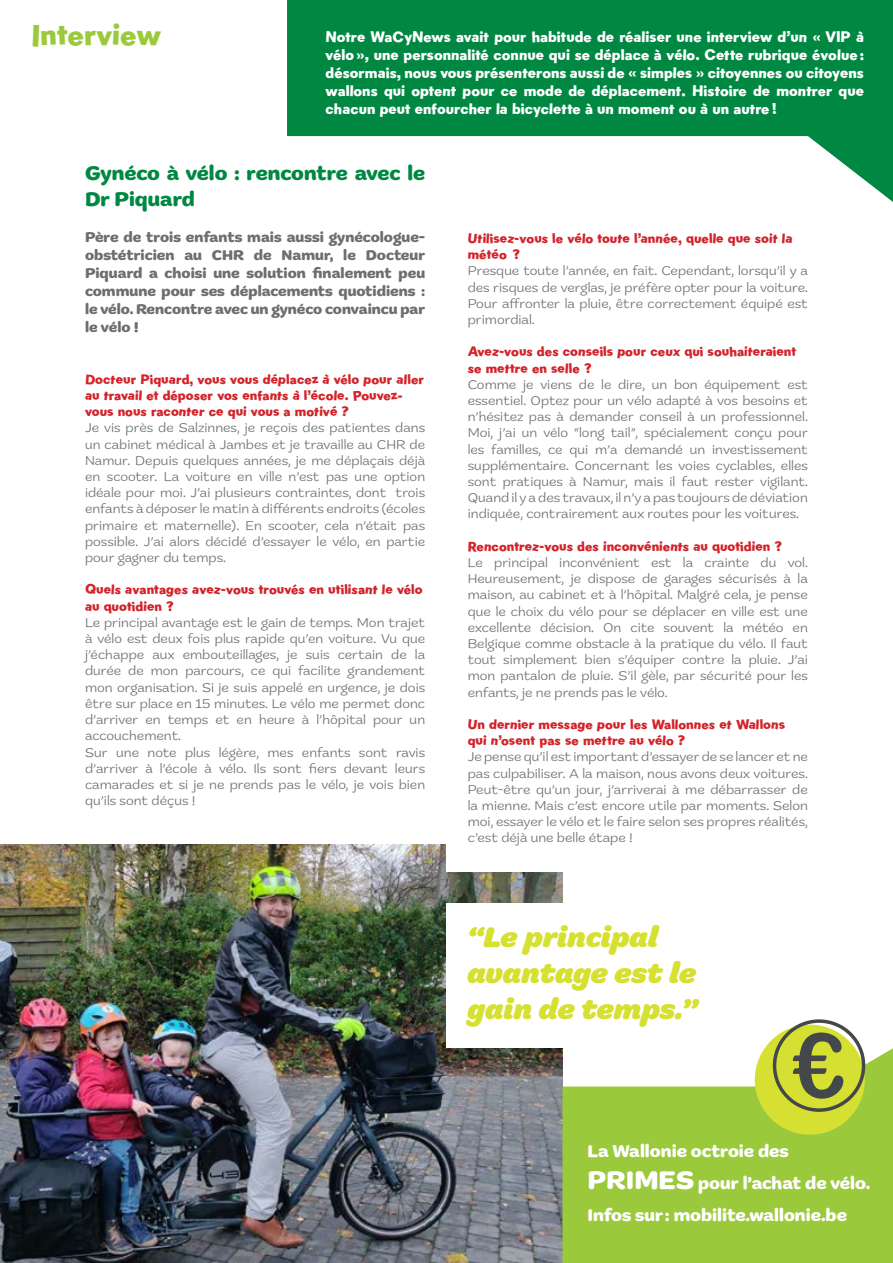
<style>
.page{position:relative;width:893px;height:1263px;background:#fff}
.page>*{position:absolute;margin:0;border:0;box-sizing:border-box;transform-origin:0 0}
.t1{font:italic 900 30px/36px "Marigny";color:#d6e031}
.t2{font:30px "Gambado Sans Forte";color:#9aca3c}
.t3{font:700 21px/25.2px "Marigny";color:#008843}
.t4{font:700 18px/32px "Marigny";color:#fff}
.t5{font:15px/18px "Gambado Sans";color:#fff;text-align:justify}
.t6{font:700 15px/18px "Marigny";color:#6d6e71;text-align:justify}
.t7{font:13.5px/16.2px "Marigny";color:#6d6e71;text-align:justify}
.t8{font:13.5px/16.2px "Gambado Sans Forte";color:#d2232a}
.s1{font-size:27px}
</style>
<div class="page">
<img style="left:0;top:844px;width:562px;height:419px">
<div style="left:446px;top:233px;width:362px;height:639px;background:#fff"></div>
<div style="left:446px;top:904px;width:309px;height:144px;background:#fff"></div>
<svg style="left:287px;top:0;width:606px;height:202px;fill:#008843"></svg>
<svg style="left:562px;top:1048px;width:331px;height:215px;background:#a6d054"></svg>
<div style="left:755px;top:1024px;width:110px;height:111px;background:#d6e033;border-radius:50%"></div>
<svg style="left:793px;top:1032px;width:50px;height:67px"></svg>
<div style="left:773px;top:1019px;width:92px;height:93px;border:3px solid #45484a;border-radius:50%"></div>
<h1 class="t2" style="left:31px;top:15px;width:131px">Interview</h1>
<p class="t5" style="left:326px;top:28px;width:540px">Notre WaCyNews avait pour habitude de réaliser une interview d’un « VIP à vélo», une personnalité connue qui se déplace à vélo. Cette rubrique évolue: désormais, nous vous présenterons aussi de « simples » citoyennes ou citoyens wallons qui optent pour ce mode de déplacement. Histoire de montrer que chacun peut enfourcher la bicyclette à un moment ou à un autre!</p>
<h2 class="t3" style="left:85px;top:161px;width:342px">Gynéco à vélo : rencontre avec le<br>Dr Piquard</h2>
<p class="t6" style="left:85px;top:228px;width:342px">Père de trois enfants mais aussi gynécologue&shy;obstétricien au CHR de Namur, le Docteur Piquard a choisi une solution finalement peu commune pour ses déplacements quotidiens : le vélo. Rencontre avec un gynéco convaincu par le vélo !</p>
<p class="t8" style="left:85px;top:371px;width:341px">Docteur Piquard, vous vous déplacez à vélo pour aller au travail et déposer vos enfants à l’école. Pouvez&shy;vous nous raconter ce qui vous a motivé ?</p>
<p class="t7" style="left:85px;top:420px;width:342px">Je vis près de Salzinnes, je reçois des patientes dans un cabinet médical à Jambes et je travaille au CHR de Namur. Depuis quelques années, je me déplaçais déjà en scooter. La voiture en ville n’est pas une option idéale pour moi. J’ai plusieurs contraintes, dont trois enfants à déposer le matin à différents endroits (écoles primaire et maternelle). En scooter, cela n’était pas possible. J’ai alors décidé d’essayer le vélo, en partie pour gagner du temps.</p>
<p class="t8" style="left:85px;top:581px;width:339px">Quels avantages avez-vous trouvés en utilisant le vélo au quotidien ?</p>
<p class="t7" style="left:85px;top:614px;width:342px;text-align:left">Le principal avantage est le gain de temps. Mon trajet à vélo est deux fois plus rapide qu’en voiture. Vu que j’échappe aux embouteillages, je suis certain de la durée de mon parcours, ce qui facilite grandement mon organisation. Si je suis appelé en urgence, je dois être sur place en 15 minutes. Le vélo me permet donc d’arriver en temps et en heure à l’hôpital pour un accouchement.<br>Sur une note plus légère, mes enfants sont ravis d’arriver à l’école à vélo. Ils sont fiers devant leurs camarades et si je ne prends pas le vélo, je vois bien qu’ils sont déçus !</p>
<p class="t8" style="left:468px;top:230px;width:326px">Utilisez-vous le vélo toute l’année, quelle que soit la météo ?</p>
<p class="t7" style="left:468px;top:263px;width:342px">Presque toute l’année, en fait. Cependant, lorsqu’il y a des risques de verglas, je préfère opter pour la voiture.<br>Pour affronter la pluie, être correctement équipé est primordial.</p>
<p class="t8" style="left:468px;top:343px;width:330px">Avez-vous des conseils pour ceux qui souhaiteraient se mettre en selle ?</p>
<p class="t7" style="left:468px;top:376px;width:342px">Comme je viens de le dire, un bon équipement est essentiel. Optez pour un vélo adapté à vos besoins et n’hésitez pas à demander conseil à un professionnel.<br>Moi, j’ai un vélo “long tail”, spécialement conçu pour les familles, ce qui m’a demandé un investissement supplémentaire. Concernant les voies cyclables, elles sont pratiques à Namur, mais il faut rester vigilant.<br>Quand il y a des travaux, il n’y a pas toujours de déviation indiquée, contrairement aux routes pour les voitures.</p>
<p class="t8" style="left:468px;top:538px;width:316px">Rencontrez-vous des inconvénients au quotidien ?</p>
<p class="t7" style="left:468px;top:554px;width:342px">Le principal inconvénient est la crainte du vol.<br>Heureusement, je dispose de garages sécurisés à la maison, au cabinet et à l’hôpital. Malgré cela, je pense que le choix du vélo pour se déplacer en ville est une excellente décision. On cite souvent la météo en Belgique comme obstacle à la pratique du vélo. Il faut tout simplement bien s’équiper contre la pluie. J’ai mon pantalon de pluie. S’il gèle, par sécurité pour les enfants, je ne prends pas le vélo.</p>
<p class="t8" style="left:468px;top:716px;width:319px">Un dernier message pour les Wallonnes et Wallons qui n’osent pas se mettre au vélo ?</p>
<p class="t7" style="left:468px;top:749px;width:342px">Je pense qu’il est important d’essayer de se lancer et ne pas culpabiliser. A la maison, nous avons deux voitures.<br>Peut-être qu’un jour, j’arriverai à me débarrasser de la mienne. Mais c’est encore utile par moments. Selon moi, essayer le vélo et le faire selon ses propres réalités, c’est déjà une belle étape !</p>
<h1 class="t1" style="left:468px;top:921px;width:232px">“Le principal avantage est le gain de temps.”</h1>
<h3 class="t4" style="left:587px;top:1135px;width:284px">La Wallonie octroie des<br><span class="s1">PRIMES</span> pour l’achat de vélo.<br>Infos sur : mobilite.wallonie.be</h3>
</div>
